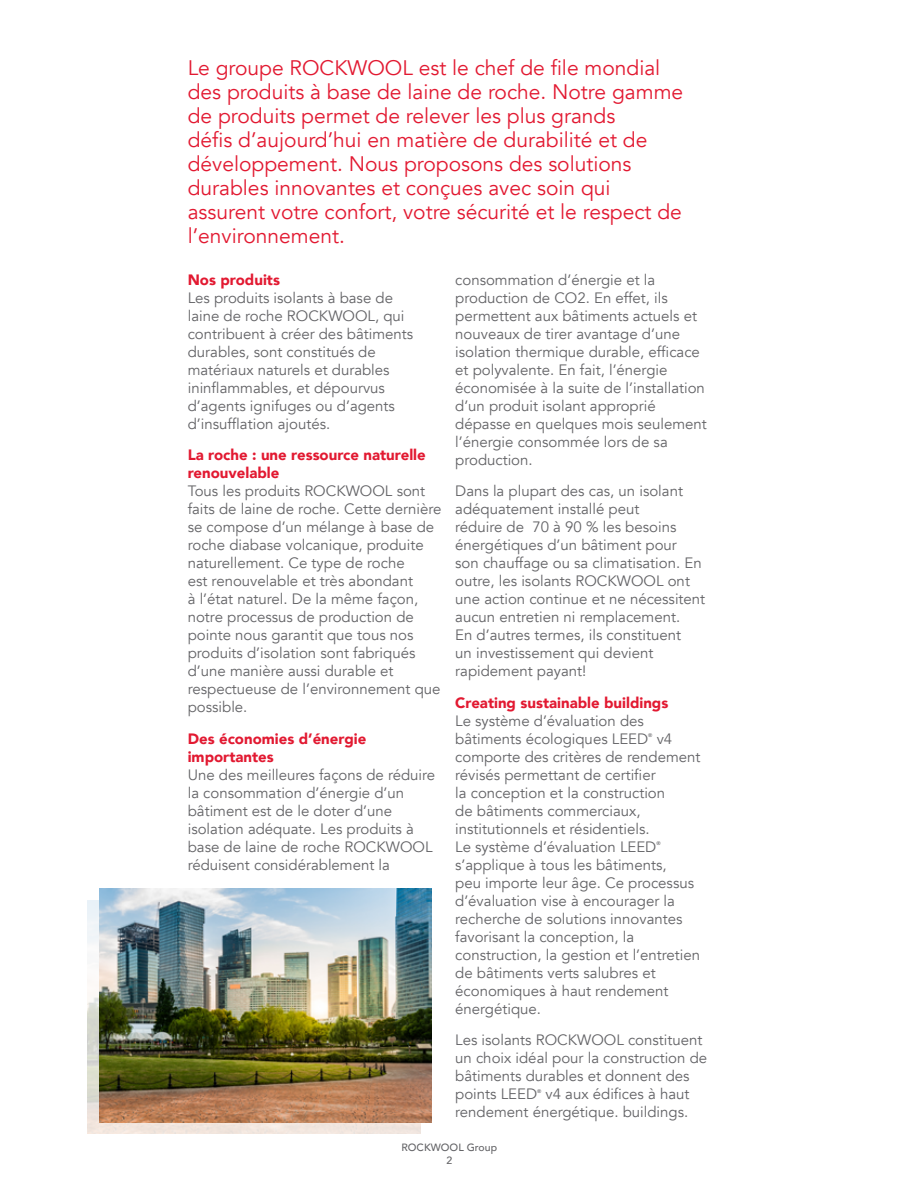
<style>
.page{position:relative;width:918px;height:1188px;background:#fff}
.page>*{position:absolute;margin:0;border:0;box-sizing:border-box;transform-origin:0 0}
.t1{font:21px/24px "Avenir";color:#e21931}
.t2{font:15px/18px "Avenir";color:#636366}
.t3{font:900 15px/18px "Avenir";color:#e21931}
.t4{font:500 10.5px/12.6px "Avenir";color:#636366;text-align:center}
.t5{font:500 5.25px "Avenir";color:#636366}
</style>
<div class="page">
<img style="left:99px;top:889px;width:333px;height:234px">
<p class="t1" style="left:188px;top:56px;width:497px">Le groupe ROCKWOOL est le chef de file mondial des produits à base de laine de roche. Notre gamme de produits permet de relever les plus grands<br>défis d’aujourd’hui en matière de durabilité et de développement. Nous proposons des solutions durables innovantes et conçues avec soin qui assurent votre confort, votre sécurité et le respect de l’environnement.</p>
<p class="t3" style="left:188px;top:270px;width:94px">Nos produits</p>
<p class="t2" style="left:188px;top:289px;width:227px">Les produits isolants à base de laine de roche ROCKWOOL, qui contribuent à créer des bâtiments durables, sont constitués de matériaux naturels et durables ininflammables, et dépourvus d’agents ignifuges ou d’agents d’insufflation ajoutés.</p>
<p class="t3" style="left:188px;top:446px;width:240px">La roche : une ressource naturelle renouvelable</p>
<p class="t2" style="left:188px;top:483px;width:255px">Tous les produits ROCKWOOL sont faits de laine de roche. Cette dernière se compose d’un mélange à base de roche diabase volcanique, produite naturellement. Ce type de roche<br>est renouvelable et très abondant<br>à l’état naturel. De la même façon, notre processus de production de pointe nous garantit que tous nos produits d’isolation sont fabriqués d’une manière aussi durable et respectueuse de l’environnement que possible.</p>
<p class="t3" style="left:188px;top:729px;width:180px">Des économies d’énergie importantes</p>
<p class="t2" style="left:188px;top:766px;width:249px">Une des meilleures façons de réduire la consommation d’énergie d’un bâtiment est de le doter d’une isolation adéquate. Les produits à base de laine de roche ROCKWOOL réduisent considérablement la</p>
<p class="t2" style="left:455px;top:271px;width:253px">consommation d’énergie et la production de CO2. En effet, ils permettent aux bâtiments actuels et nouveaux de tirer avantage d’une isolation thermique durable, efficace et polyvalente. En fait, l’énergie économisée à la suite de l’installation d’un produit isolant approprié dépasse en quelques mois seulement l’énergie consommée lors de sa production.</p>
<p class="t2" style="left:455px;top:483px;width:252px">Dans la plupart des cas, un isolant adéquatement installé peut<br>réduire de 70 à 90 % les besoins énergétiques d’un bâtiment pour<br>son chauffage ou sa climatisation. En outre, les isolants ROCKWOOL ont une action continue et ne nécessitent aucun entretien ni remplacement.<br>En d’autres termes, ils constituent<br>un investissement qui devient rapidement payant!</p>
<p class="t3" style="left:455px;top:693px;width:215px">Creating sustainable buildings</p>
<p class="t2" style="left:455px;top:712px;width:195px">Le système d’évaluation des bâtiments écologiques LEED</p>
<p class="t5" style="left:648px;top:731px;width:6px">®</p>
<p class="t2" style="left:455px;top:730px;width:247px;text-indent:201px">v4 comporte des critères de rendement révisés permettant de certifier<br>la conception et la construction<br>de bâtiments commerciaux, institutionnels et résidentiels.<br>Le système d’évaluation LEED</p>
<p class="t5" style="left:656px;top:839px;width:6px">®</p>
<p class="t2" style="left:455px;top:856px;width:246px">s’applique à tous les bâtiments,<br>peu importe leur âge. Ce processus d’évaluation vise à encourager la recherche de solutions innovantes favorisant la conception, la construction, la gestion et l’entretien de bâtiments verts salubres et économiques à haut rendement énergétique.</p>
<p class="t2" style="left:455px;top:1032px;width:253px">Les isolants ROCKWOOL constituent un choix idéal pour la construction de bâtiments durables et donnent des points LEED</p>
<p class="t2" style="left:455px;top:1086px;width:236px;text-align:right">v4 aux édifices à haut<br>rendement énergétique. buildings.</p>
<p class="t5" style="left:537px;top:1086px;width:6px">®</p>
<p class="t4" style="left:401px;top:1141px;width:97px">ROCKWOOL Group<br>2</p>
</div>
